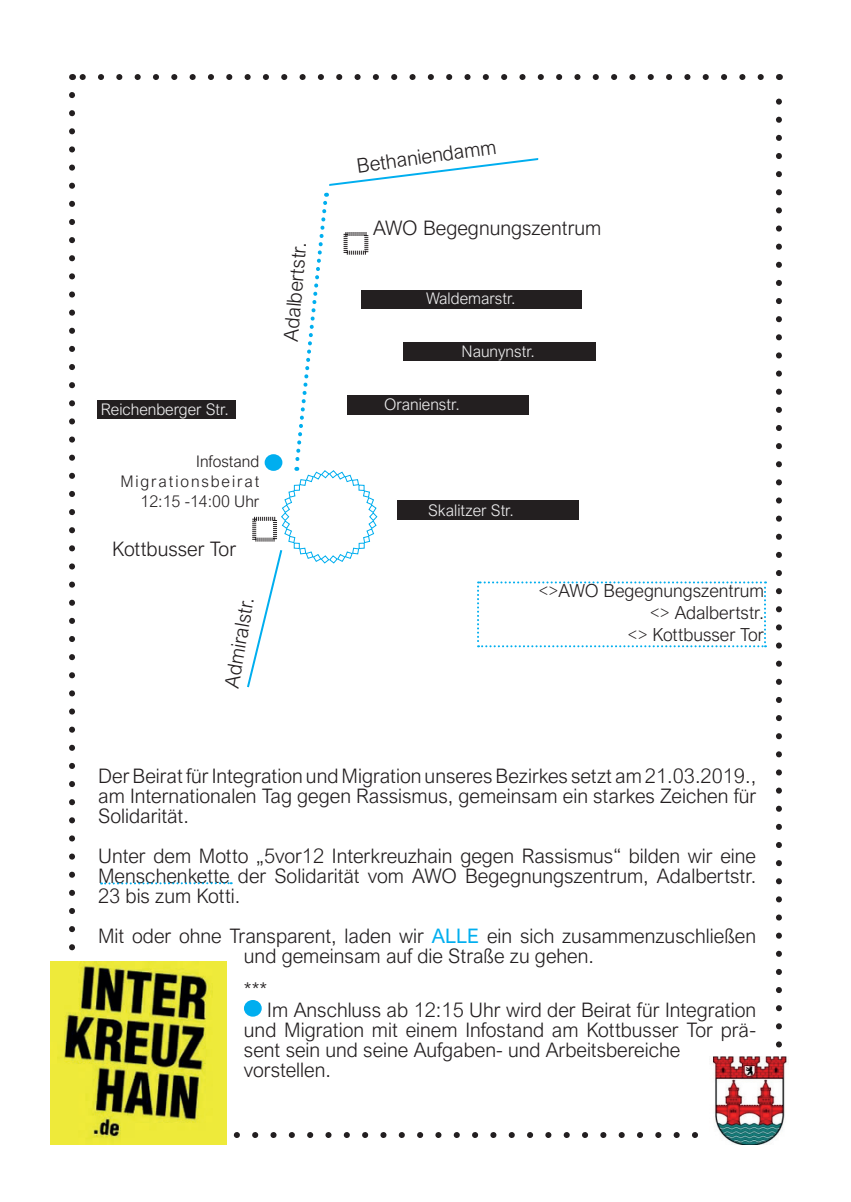
<style>
.page{position:relative;width:851px;height:1202px;background:#fff}
.page>*{position:absolute;margin:0;border:0;box-sizing:border-box;transform-origin:0 0}
.t1{font:300 20px/20px "Arial Nova";color:#231f20;text-align:justify}
.t2{font:300 18px/22px "Arial Nova";color:#231f20;text-align:right}
.t3{font:300 16px "Arial Nova";color:#eeeeef}
.t4{font:300 16px/20px "Arial Nova";letter-spacing:.12em;color:#231f20;text-align:right}
.s1{font-weight:400;color:#00aeef}
</style>
<div class="page">
<svg style="left:69px;top:95px;width:6px;height:856px"></svg>
<svg style="left:233px;top:1132px;width:465px;height:6px"></svg>
<svg style="left:775px;top:98px;width:6px;height:959px"></svg>
<svg style="left:81px;top:74px;width:679px;height:6px"></svg>
<svg style="left:477px;top:581px;width:288px;height:66px"></svg>
<svg style="left:329px;top:158px;width:210px;height:28px"></svg>
<svg style="left:247px;top:193px;width:131px;height:495px"></svg>
<div style="left:361px;top:290px;width:221px;height:18px;background:#231f20"></div>
<div style="left:403px;top:342px;width:193px;height:19px;background:#231f20"></div>
<div style="left:97px;top:400px;width:138px;height:19px;background:#231f20"></div>
<div style="left:347px;top:395px;width:182px;height:20px;background:#231f20"></div>
<div style="left:264px;top:454px;width:18px;height:17px;background:#00aeef;border-radius:50%"></div>
<img style="left:51px;top:961px;width:176px;height:183px">
<div style="left:244px;top:1000px;width:18px;height:17px;background:#00aeef;border-radius:50%"></div>
<img style="left:712px;top:1057px;width:75px;height:87px">
<div style="left:396px;top:500px;width:182px;height:20px;background:#231f20"></div>
<svg style="left:101px;top:882px;width:131px;height:2px"></svg>
<p class="t1" style="left:355px;top:156px;width:142px;rotate:-8deg">Bethaniendamm</p>
<p class="t1" style="left:281px;top:340px;width:101px;rotate:-85deg">Adalbertstr.</p>
<p class="t1" style="left:373px;top:218px;width:230px">AWO Begegnungszentrum</p>
<p class="t3" style="left:426px;top:290px;width:91px">Waldemarstr.</p>
<p class="t3" style="left:461px;top:342px;width:75px">Naunynstr.</p>
<p class="t3" style="left:101px;top:400px;width:129px">Reichenberger Str.</p>
<p class="t3" style="left:384px;top:395px;width:77px">Oranienstr.</p>
<p class="t4" style="left:120px;top:451px;width:140px">Infostand<br>Migrationsbeirat<br>12:15 -14:00 Uhr</p>
<p class="t3" style="left:428px;top:501px;width:87px">Skalitzer Str.</p>
<p class="t1" style="left:112px;top:539px;width:125px">Kottbusser Tor</p>
<p class="t1" style="left:221px;top:686px;width:93px;rotate:-80deg">Admiralstr.</p>
<p class="t2" style="left:538px;top:579px;width:227px">&lt;&gt;AWO Begegnungszentrum &lt;&gt; Adalbertstr.<br>&lt;&gt; Kottbusser Tor</p>
<p class="t1" style="left:98px;top:766px;width:659px">Der Beirat für Integration und Migration unseres Bezirkes setzt am 21.03.2019., am Internationalen Tag gegen Rassismus, gemeinsam ein starkes Zeichen für Solidarität.</p>
<p class="t1" style="left:98px;top:846px;width:659px">Unter dem Motto „5vor12 Interkreuzhain gegen Rassismus“ bilden wir eine Menschenkette der Solidarität vom AWO Begegnungszentrum, Adalbertstr.<br>23 bis zum Kotti.</p>
<p class="t1" style="left:244px;top:926px;width:513px;text-indent:-146px">Mit oder ohne Transparent, laden wir <span class="s1">ALLE</span> ein sich zusammenzuschließen und gemeinsam auf die Straße zu gehen.</p>
<p class="t1" style="left:244px;top:980px;width:25px">***</p>
<p class="t1" style="left:267px;top:1000px;width:490px">Im Anschluss ab 12:15 Uhr wird der Beirat für Integration</p>
<p class="t1" style="left:244px;top:1020px;width:513px">und Migration mit einem Infostand am Kottbusser Tor prä-</p>
<p class="t1" style="left:244px;top:1040px;width:438px">sent sein und seine Aufgaben- und Arbeitsbereiche</p>
<p class="t1" style="left:244px;top:1060px;width:89px">vorstellen.</p>
</div>
